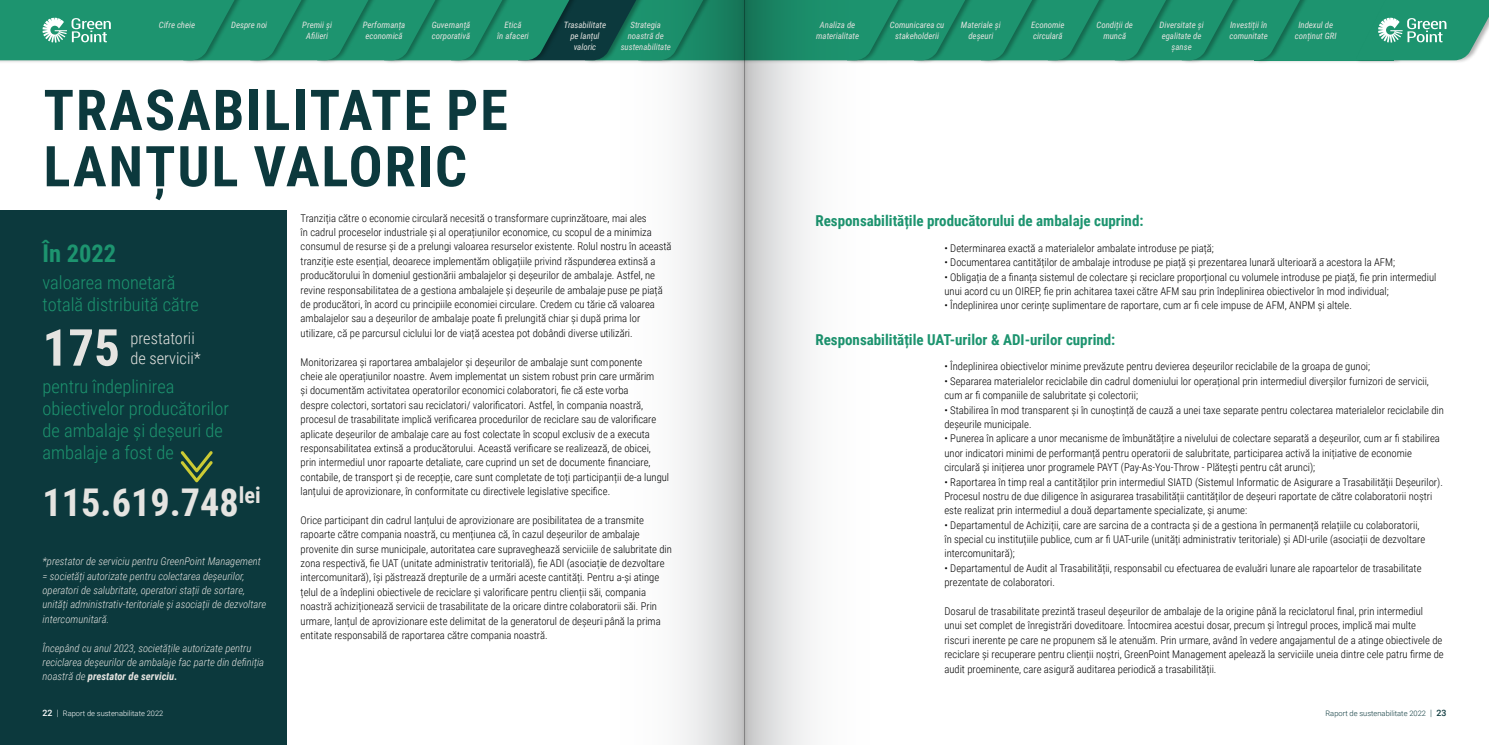
<style>
.page{position:relative;width:1489px;height:745px;background:#fff}
.page>*{position:absolute;margin:0;border:0;box-sizing:border-box;transform-origin:0 0}
.t1{font:700 56.25px/56.2px "Roboto Condensed";letter-spacing:.035em;color:#0c393d}
.t2{font:700 51px "Roboto Condensed";color:#e5e4e1}
.t3{font:700 38.25px "Roboto Condensed";color:#e5e4e1}
.t4{font:700 24.5px "Roboto Condensed";color:#1d946f}
.t5{font:300 18.38px/22px "Roboto Condensed";color:#1d946f}
.t6{font:300 16.25px/19.6px "Roboto Condensed";color:#e5e4e1}
.t7{font:700 15px "Roboto Condensed";color:#1d946f}
.t8{font:300 10.62px/14.4px "Roboto Condensed";color:#000}
.t9{font:italic 300 10.62px/14.4px "Roboto Condensed";color:#e5e4e1}
.t10{font:italic 8.75px/11.2px "Roboto Condensed";color:#e5e4e1;text-align:center}
.t11{font:300 7.5px "Roboto";color:#fff}
.t12{font:300 7.5px "Roboto";color:#0c393d}
.s1{font-weight:700}
.s2{font-weight:500;font-size:8.75px}
.s3{font-size:8.75px}
</style>
<div class="page">
<div style="left:0;top:210px;width:286px;height:534px;background:#0c393d"></div>
<svg style="left:181px;top:451px;width:32px;height:31px"></svg>
<div style="left:1254px;top:0;width:140px;height:60px;background:#1d946f"></div>
<div style="left:1354px;top:0;width:134px;height:64px;background:#000;opacity:.3"></div>
<div style="left:1181px;top:0;width:131px;height:64px;background:#000;opacity:.3"></div>
<div style="left:1114px;top:0;width:131px;height:64px;background:#000;opacity:.3"></div>
<div style="left:1047px;top:0;width:131px;height:64px;background:#000;opacity:.3"></div>
<div style="left:980px;top:0;width:131px;height:64px;background:#000;opacity:.3"></div>
<div style="left:914px;top:0;width:131px;height:64px;background:#000;opacity:.3"></div>
<div style="left:847px;top:0;width:131px;height:64px;background:#000;opacity:.3"></div>
<div style="left:451px;top:0;width:131px;height:64px;background:#000;opacity:.3"></div>
<div style="left:384px;top:0;width:131px;height:64px;background:#000;opacity:.3"></div>
<div style="left:317px;top:0;width:131px;height:64px;background:#000;opacity:.3"></div>
<div style="left:250px;top:0;width:131px;height:64px;background:#000;opacity:.3"></div>
<div style="left:183px;top:0;width:131px;height:64px;background:#000;opacity:.3"></div>
<div style="left:0;top:0;width:247px;height:64px;background:#000;opacity:.3"></div>
<svg style="left:1354px;top:0;width:134px;height:60px"></svg>
<svg style="left:0;top:0;width:1305px;height:60px;background:#1e8e6c"></svg>
<svg style="left:744px;top:0;width:142px;height:744px"></svg>
<svg style="left:602px;top:0;width:142px;height:744px"></svg>
<p class="t10" style="left:159px;top:18px;width:38px">Cifre cheie</p>
<p class="t10" style="left:231px;top:19px;width:38px">Despre noi</p>
<p class="t10" style="left:302px;top:19px;width:31px">Premii și<br>Afilieri</p>
<p class="t10" style="left:363px;top:19px;width:44px;text-align:left">Performanța economică</p>
<p class="t10" style="left:432px;top:19px;width:40px;text-align:left">Guvernanță corporativă</p>
<p class="t10" style="left:497px;top:19px;width:33px">Etică<br>în afaceri</p>
<p class="t10" style="left:564px;top:19px;width:44px">Trasabilitate pe lanțul valoric</p>
<p class="t10" style="left:620px;top:19px;width:52px">Strategia noastră de sustenabilitate</p>
<h1 class="t1" style="left:44px;top:80px;width:466px">TRASABILITATE PE<br>LANȚUL VALORIC</h1>
<p class="t8" style="left:300px;top:210px;width:372px">Tranziția către o economie circulară necesită o transformare cuprinzătoare, mai ales<br>în cadrul proceselor industriale și al operațiunilor economice, cu scopul de a minimiza consumul de resurse și de a prelungi valoarea resurselor existente. Rolul nostru în această tranziție este esențial, deoarece implementăm obligațiile privind răspunderea extinsă a producătorului în domeniul gestionării ambalajelor și deșeurilor de ambalaje. Astfel, ne revine responsabilitatea de a gestiona ambalajele și deșeurile de ambalaje puse pe piață de producători, în acord cu principiile economiei circulare. Credem cu tărie că valoarea ambalajelor sau a deșeurilor de ambalaje poate fi prelungită chiar și după prima lor utilizare, că pe parcursul ciclului lor de viață acestea pot dobândi diverse utilizări.</p>
<p class="t8" style="left:300px;top:354px;width:370px">Monitorizarea și raportarea ambalajelor și deșeurilor de ambalaje sunt componente<br>cheie ale operațiunilor noastre. Avem implementat un sistem robust prin care urmărim<br>și documentăm activitatea operatorilor economici colaboratori, fie că este vorba<br>despre colectori, sortatori sau reciclatori/ valorificatori. Astfel, în compania noastră, procesul de trasabilitate implică verificarea procedurilor de reciclare sau de valorificare aplicate deșeurilor de ambalaje care au fost colectate în scopul exclusiv de a executa responsabilitatea extinsă a producătorului. Această verificare se realizează, de obicei, prin intermediul unor rapoarte detaliate, care cuprind un set de documente financiare, contabile, de transport și de recepție, care sunt completate de toți participanții de-a lungul lanțului de aprovizionare, în conformitate cu directivele legislative specifice.</p>
<p class="t8" style="left:300px;top:512px;width:373px">Orice participant din cadrul lanțului de aprovizionare are posibilitatea de a transmite rapoarte către compania noastră, cu mențiunea că, în cazul deșeurilor de ambalaje provenite din surse municipale, autoritatea care supraveghează serviciile de salubritate din zona respectivă, fie UAT (unitate administrativ teritorială), fie ADI (asociație de dezvoltare intercomunitară), își păstrează drepturile de a urmări aceste cantități. Pentru a-și atinge țelul de a îndeplini obiectivele de reciclare și valorificare pentru clienții săi, compania noastră achiziționează servicii de trasabilitate de la oricare dintre colaboratorii săi. Prin urmare, lanțul de aprovizionare este delimitat de la generatorul de deșeuri până la prima entitate responsabilă de raportarea către compania noastră.</p>
<h3 class="t4" style="left:43px;top:236px;width:75px">În 2022</h3>
<h3 class="t5" style="left:43px;top:271px;width:158px">valoarea monetară totală distribuită către</h3>
<h2 class="t2" style="left:43px;top:311px;width:79px">175</h2>
<h3 class="t6" style="left:130px;top:328px;width:72px">prestatorii de servicii*</h3>
<h3 class="t5" style="left:43px;top:374px;width:188px">pentru îndeplinirea obiectivelor producătorilor de ambalaje și deșeuri de ambalaje a fost de</h3>
<h3 class="t3" style="left:43px;top:475px;width:220px">115.619.748<sup>lei</sup></h3>
<p class="t9" style="left:43px;top:553px;width:225px">*prestator de serviciu pentru GreenPoint Management = societăți autorizate pentru colectarea deșeurilor, operatori de salubritate, operatori stații de sortare, unități administrativ-teritoriale și asociații de dezvoltare intercomunitară.</p>
<p class="t9" style="left:43px;top:639px;width:223px">Începând cu anul 2023, societățile autorizate pentru reciclarea deșeurilor de ambalaje fac parte din definiția noastră de <span class="s1">prestator de serviciu.</span></p>
<p class="t10" style="left:816px;top:19px;width:45px">Analiza de materialitate</p>
<p class="t10" style="left:889px;top:19px;width:56px">Comunicarea cu stakeholderii</p>
<p class="t10" style="left:960px;top:19px;width:41px">Materiale și deșeuri</p>
<p class="t10" style="left:1031px;top:19px;width:35px;text-align:left">Economie circulară</p>
<p class="t10" style="left:1096px;top:19px;width:38px">Condiții de muncă</p>
<p class="t10" style="left:1159px;top:19px;width:46px">Diversitate și egalitate de șanse</p>
<p class="t10" style="left:1229px;top:19px;width:40px;text-align:left">Investiții în comunitate</p>
<p class="t10" style="left:1294px;top:19px;width:43px">Indexul de conținut GRI</p>
<h3 class="t7" style="left:815px;top:210px;width:329px">Responsabilitățile producătorului de ambalaje cuprind:</h3>
<p class="t8" style="left:944px;top:240px;width:271px">• Determinarea exactă a materialelor ambalate introduse pe piață;</p>
<p class="t8" style="left:944px;top:255px;width:452px">• Documentarea cantităților de ambalaje introduse pe piață și prezentarea lunară ulterioară a acestora la AFM;</p>
<p class="t8" style="left:944px;top:269px;width:493px">• Obligația de a finanța sistemul de colectare și reciclare proporțional cu volumele introduse pe piață, fie prin intermediul unui acord cu un OIREP, fie prin achitarea taxei către AFM sau prin îndeplinirea obiectivelor în mod individual;</p>
<p class="t8" style="left:944px;top:298px;width:409px">• Îndeplinirea unor cerințe suplimentare de raportare, cum ar fi cele impuse de AFM, ANPM și altele.</p>
<h3 class="t7" style="left:815px;top:329px;width:301px">Responsabilitățile UAT-urilor &amp; ADI-urilor cuprind:</h3>
<p class="t8" style="left:944px;top:359px;width:427px">• Îndeplinirea obiectivelor minime prevăzute pentru devierea deșeurilor reciclabile de la groapa de gunoi;</p>
<p class="t8" style="left:944px;top:373px;width:486px">• Separarea materialelor reciclabile din cadrul domeniului lor operațional prin intermediul diverșilor furnizori de servicii, cum ar fi companiile de salubritate și colectorii;</p>
<p class="t8" style="left:944px;top:402px;width:501px">• Stabilirea în mod transparent și în cunoștință de cauză a unei taxe separate pentru colectarea materialelor reciclabile din deșeurile municipale.</p>
<p class="t8" style="left:944px;top:430px;width:497px">• Punerea în aplicare a unor mecanisme de îmbunătățire a nivelului de colectare separată a deșeurilor, cum ar fi stabilirea unor indicatori minimi de performanță pentru operatorii de salubritate, participarea activă la inițiative de economie circulară și inițierea unor programele PAYT (Pay-As-You-Throw - Plătești pentru cât arunci);</p>
<p class="t8" style="left:944px;top:474px;width:500px">• Raportarea în timp real a cantităților prin intermediul SIATD (Sistemul Informatic de Asigurare a Trasabilității Deșeurilor).<br>Procesul nostru de due diligence în asigurarea trasabilității cantităților de deșeuri raportate de către colaboratorii noștri este realizat prin intermediul a două departamente specializate, și anume:</p>
<p class="t8" style="left:944px;top:517px;width:482px">• Departamentul de Achiziții, care are sarcina de a contracta și de a gestiona în permanență relațiile cu colaboratorii, în special cu instituțiile publice, cum ar fi UAT-urile (unități administrativ teritoriale) și ADI-urile (asociații de dezvoltare intercomunitară);</p>
<p class="t8" style="left:944px;top:560px;width:478px">• Departamentul de Audit al Trasabilității, responsabil cu efectuarea de evaluări lunare ale rapoartelor de trasabilitate prezentate de colaboratori.</p>
<p class="t8" style="left:944px;top:603px;width:501px">Dosarul de trasabilitate prezintă traseul deșeurilor de ambalaje de la origine până la reciclatorul final, prin intermediul<br>unui set complet de înregistrări doveditoare. Întocmirea acestui dosar, precum și întregul proces, implică mai multe riscuri inerente pe care ne propunem să le atenuăm. Prin urmare, având în vedere angajamentul de a atinge obiectivele de reciclare și recuperare pentru clienții noștri, GreenPoint Management apelează la serviciile uneia dintre cele patru firme de audit proeminente, care asigură auditarea periodică a trasabilității.</p>
<p class="t11" style="left:43px;top:707px;width:122px"><span class="s2">22</span> <span class="s3">|</span> Raport de sustenabilitate 2022</p>
<p class="t12" style="left:1325px;top:707px;width:122px">Raport de sustenabilitate 2022 <span class="s3">|</span> <span class="s2">23</span></p>
</div>
